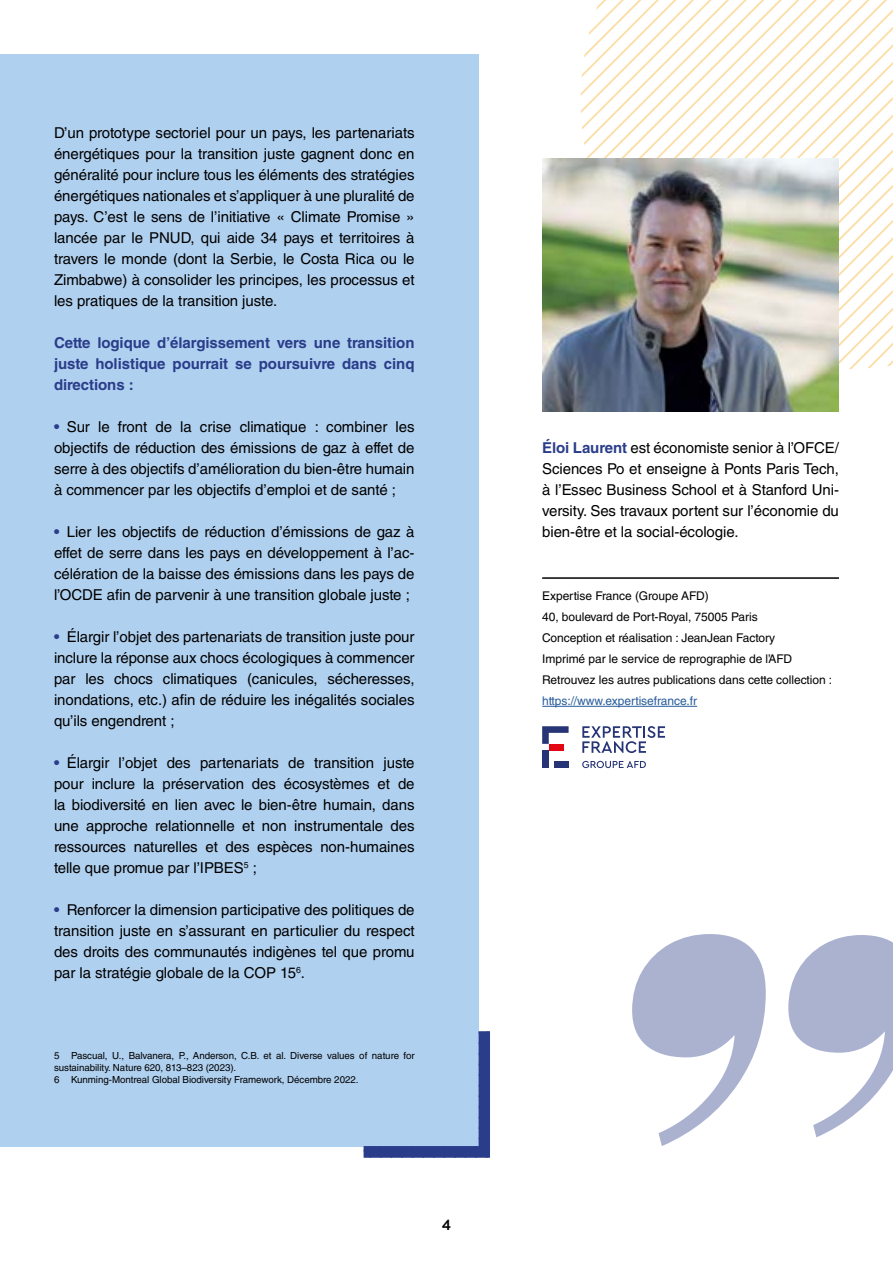
<style>
.page{position:relative;width:893px;height:1263px;background:#fff}
.page>*{position:absolute;margin:0;border:0;box-sizing:border-box;transform-origin:0 0}
.t1{font:15px/21px "Helvetica LT Std";letter-spacing:-.005em;color:#000;text-align:justify}
.t2{font:700 15px/21px "Helvetica LT Std";letter-spacing:-.005em;color:#2a3d8a;text-align:justify}
.t3{font:700 15px "Brandon Grotesque";color:#000}
.t4{font:12px/21px "Helvetica LT Std";letter-spacing:-.005em;color:#000}
.t5{font:12px "Helvetica LT Std";letter-spacing:-.005em;color:#275b9b}
.t6{font:9.75px/11.7px "Helvetica LT Std";letter-spacing:-.005em;color:#000}
.s1{font-weight:700;color:#2a3d8a}
</style>
<div class="page">
<svg style="left:580px;top:27px;width:313px;height:342px"></svg>
<svg style="left:594px;top:0;width:129px;height:159px"></svg>
<svg style="left:723px;top:0;width:170px;height:338px"></svg>
<div style="left:0;top:54px;width:478px;height:1092px;background:#b0d0ef"></div>
<svg style="left:364px;top:1031px;width:126px;height:127px"></svg>
<img style="left:542px;top:159px;width:297px;height:252px">
<svg style="left:632px;top:934px;width:134px;height:212px"></svg>
<svg style="left:788px;top:935px;width:105px;height:202px"></svg>
<hr style="left:542px;top:577px;width:297px;height:2px;background:#000">
<hr style="left:542px;top:706px;width:155px;height:1px;background:#275b9b">
<div style="left:542px;top:750px;width:7px;height:18px;background:#273475"></div>
<svg style="left:542px;top:726px;width:27px;height:18px"></svg>
<div style="left:554px;top:761px;width:15px;height:7px;background:#273475"></div>
<div style="left:549px;top:744px;width:15px;height:6px;background:#e30613"></div>
<svg style="left:582px;top:761px;width:64px;height:7px"></svg>
<svg style="left:582px;top:726px;width:83px;height:27px"></svg>
<p class="t1" style="left:54px;top:122px;width:362px">D’un prototype sectoriel pour un pays, les partenariats énergétiques pour la transition juste gagnent donc en généralité pour inclure tous les éléments des stratégies énergétiques nationales et s’appliquer à une pluralité de pays. C’est le sens de l’initiative « Climate Promise » lancée par le PNUD, qui aide 34 pays et territoires à travers le monde (dont la Serbie, le Costa Rica ou le Zimbabwe) à consolider les principes, les processus et les pratiques de la transition juste.</p>
<p class="t2" style="left:54px;top:332px;width:362px">Cette logique d’élargissement vers une transition juste holistique pourrait se poursuivre dans cinq directions :</p>
<p class="t1" style="left:54px;top:416px;width:362px"><span class="s1">•</span> Sur le front de la crise climatique : combiner les objectifs de réduction des émissions de gaz à effet de serre à des objectifs d’amélioration du bien-être humain à commencer par les objectifs d’emploi et de santé ;</p>
<p class="t1" style="left:54px;top:521px;width:362px"><span class="s1">•</span> Lier les objectifs de réduction d’émissions de gaz à effet de serre dans les pays en développement à l’ac&shy;célération de la baisse des émissions dans les pays de l’OCDE afin de parvenir à une transition globale juste ;</p>
<p class="t1" style="left:54px;top:626px;width:362px"><span class="s1">•</span> Élargir l’objet des partenariats de transition juste pour inclure la réponse aux chocs écologiques à commencer par les chocs climatiques (canicules, sécheresses, inondations, etc.) afin de réduire les inégalités sociales qu’ils engendrent ;</p>
<p class="t1" style="left:54px;top:752px;width:362px"><span class="s1">•</span> Élargir l’objet des partenariats de transition juste pour inclure la préservation des écosystèmes et de la biodiversité en lien avec le bien-être humain, dans une approche relationnelle et non instrumentale des ressources naturelles et des espèces non-humaines telle que promue par l’IPBES<sup>5</sup> ;</p>
<p class="t1" style="left:54px;top:899px;width:362px"><span class="s1">•</span> Renforcer la dimension participative des politiques de transition juste en s’assurant en particulier du respect des droits des communautés indigènes tel que promu par la stratégie globale de la COP 15<sup>6</sup>.</p>
<p class="t6" style="left:54px;top:1050px;width:362px">5 Pascual, U., Balvanera, P., Anderson, C.B. et al. Diverse values of nature for sustainability. Nature 620, 813–823 (2023).<br>6 Kunming-Montreal Global Biodiversity Framework, Décembre 2022.</p>
<p class="t3" style="left:442px;top:1214px;width:10px">4</p>
<p class="t1" style="left:542px;top:437px;width:298px"><span class="s1">Éloi Laurent</span> est économiste senior à l’OFCE/ Sciences Po et enseigne à Ponts Paris Tech, à l’Essec Business School et à Stanford Uni&shy;versity. Ses travaux portent sur l’économie du bien-être et la social-écologie.</p>
<p class="t4" style="left:542px;top:585px;width:292px">Expertise France (Groupe AFD)<br>40, boulevard de Port-Royal, 75005 Paris<br>Conception et réalisation : JeanJean Factory<br>Imprimé par le service de reprographie de l’AFD Retrouvez les autres publications dans cette collection :</p>
<p class="t5" style="left:542px;top:694px;width:156px">https://www.expertisefrance.fr</p>
</div>
